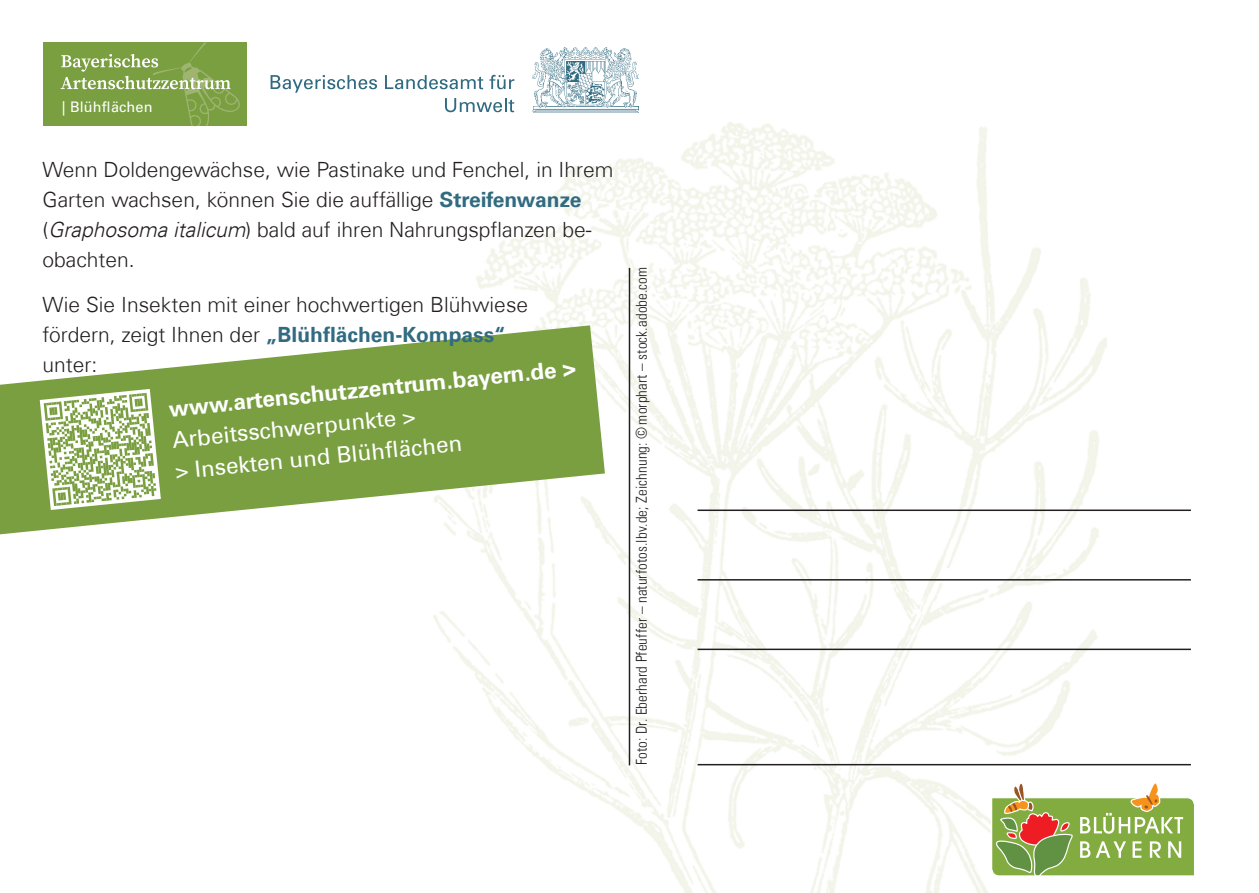
<style>
.page{position:relative;width:1259px;height:893px;background:#fff}
.page>*{position:absolute;margin:0;border:0;box-sizing:border-box;transform-origin:0 0}
.t1{font:22.5px/31.5px "Univers Com 55 Roman";color:#fff}
.t2{font:300 21px/30px "Univers Com 45";color:#231f20}
.t3{font:15px "Univers Com 47 Light Cond";letter-spacing:.01em;color:#231f20}
.t4{font:14.4px "Univers Com 55 Roman";letter-spacing:.01em;color:#fff}
.s1{font-family:"Univers Com 65";font-weight:700;color:#316b81}
.s2{font-style:italic}
.s3{font-family:"Univers Com 65";font-weight:700}
</style>
<div class="page">
<img style="left:434px;top:123px;width:673px;height:770px">
<hr style="left:697px;top:509px;width:494px;height:2px;background:#231f20">
<hr style="left:697px;top:579px;width:494px;height:2px;background:#231f20">
<hr style="left:697px;top:649px;width:494px;height:1px;background:#231f20">
<hr style="left:697px;top:764px;width:494px;height:1px;background:#231f20">
<hr style="left:629px;top:268px;width:1px;height:497px;background:#231f20">
<svg style="left:0;top:325px;width:605px;height:209px;fill:#799f40"></svg>
<svg style="left:40px;top:389px;width:121px;height:121px"></svg>
<div style="left:43px;top:43px;width:203px;height:83px;background:#799f40"></div>
<svg style="left:61px;top:43px;width:179px;height:83px"></svg>
<svg style="left:271px;top:75px;width:106px;height:18px"></svg>
<svg style="left:385px;top:75px;width:98px;height:14px"></svg>
<svg style="left:489px;top:75px;width:25px;height:14px"></svg>
<svg style="left:445px;top:98px;width:69px;height:14px"></svg>
<img style="left:532px;top:48px;width:106px;height:64px">
<svg style="left:991px;top:774px;width:203px;height:103px"></svg>
<p class="t4" style="left:62px;top:99px;width:92px">| Blühflächen</p>
<p class="t2" style="left:43px;top:154px;width:572px">Wenn Doldengewächse, wie Pastinake und Fenchel, in Ihrem Garten wachsen, können Sie die auffällige <span class="s1">Streifenwanze </span>(<span class="s2">Graphosoma italicum</span>) bald auf ihren Nahrungspflanzen be&shy;obachten.</p>
<p class="t2" style="left:43px;top:289px;width:487px">Wie Sie Insekten mit einer hochwertigen Blühwiese fördern, zeigt Ihnen der <span class="s1">„Blühflächen-Kompass“ </span>unter:</p>
<p class="t1" style="left:167px;top:394px;width:410px;rotate:-6deg"><span class="s3">www.artenschutzzentrum.bayern.de &gt;<br></span>Arbeitsschwerpunkte &gt;<br>&gt; Insekten und Blühfl ächen</p>
<p class="t3" style="left:632px;top:765px;width:500px;rotate:-90deg">Foto: Dr. Eberhard Pfeuffer – naturfotos.lbv.de; Zeichnung: © morphart – stock.adobe.com</p>
</div>
